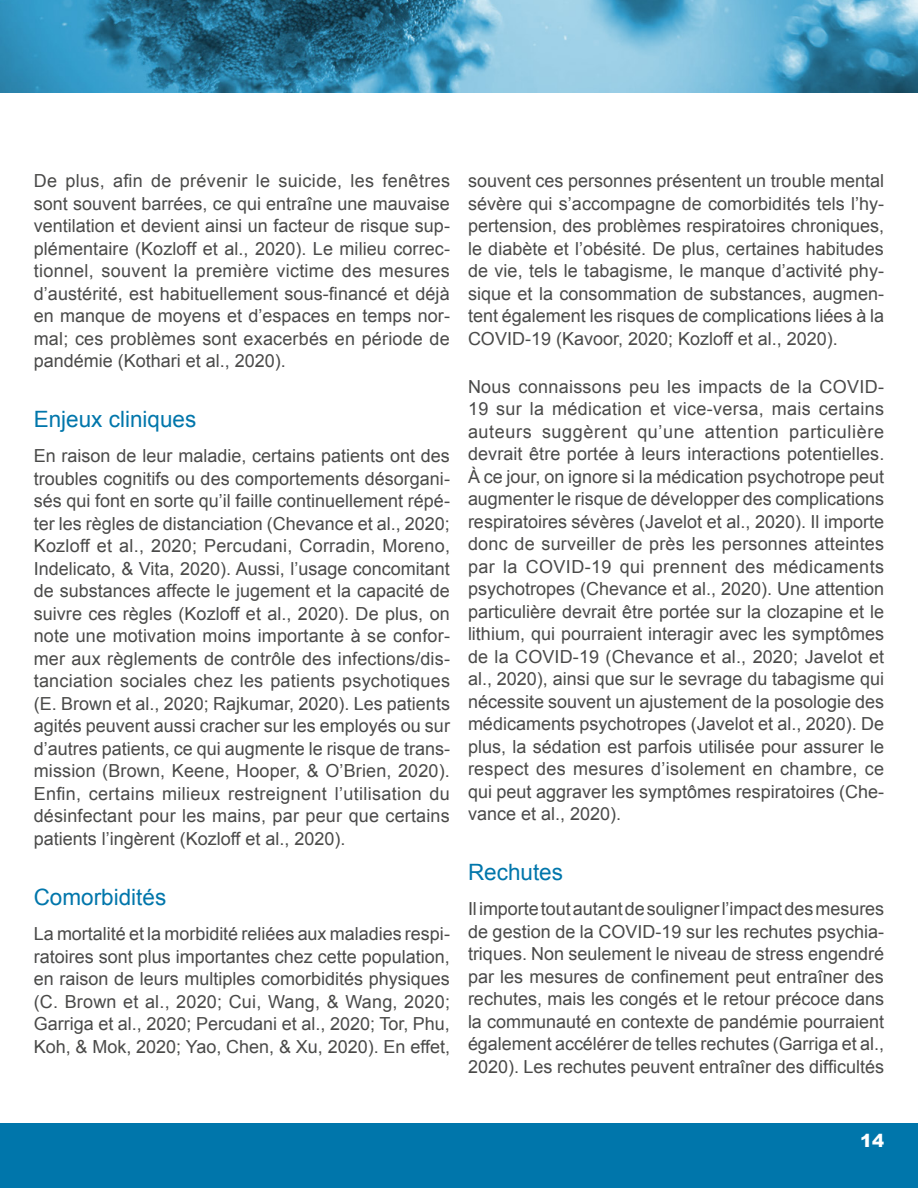
<style>
.page{position:relative;width:918px;height:1188px;background:#fff}
.page>*{position:absolute;margin:0;border:0;box-sizing:border-box;transform-origin:0 0}
.titre_2e_niveau{font:22.5px "Arial";color:#0076ab}
.Texte_courant{font:18px/22.5px "Arial";color:#4a4a49;text-align:justify}
.t1{font:900 18px "Arial";color:#fff}
</style>
<div class="page">
<div style="left:0;top:1123px;width:918px;height:65px;background:#0076ab"></div>
<img style="left:0;top:0;width:918px;height:93px">
<p class="Texte_courant" style="left:34px;top:170px;width:418px">De plus, afin de prévenir le suicide, les fenêtres sont souvent barrées, ce qui entraîne une mauvaise ventilation et devient ainsi un facteur de risque sup&shy;plémentaire (Kozloff et al., 2020). Le milieu correc&shy;tionnel, souvent la première victime des mesures d’austérité, est habituellement sous-financé et déjà en manque de moyens et d’espaces en temps nor&shy;mal; ces problèmes sont exacerbés en période de pandémie (Kothari et al., 2020).</p>
<p class="titre_2e_niveau" style="left:34px;top:404px;width:164px">Enjeux cliniques</p>
<p class="Texte_courant" style="left:34px;top:445px;width:418px">En raison de leur maladie, certains patients ont des troubles cognitifs ou des comportements désorgani&shy;sés qui font en sorte qu’il faille continuellement répé&shy;ter les règles de distanciation (Chevance et al., 2020; Kozloff et al., 2020; Percudani, Corradin, Moreno, Indelicato, &amp; Vita, 2020). Aussi, l’usage concomitant de substances affecte le jugement et la capacité de suivre ces règles (Kozloff et al., 2020). De plus, on note une motivation moins importante à se confor&shy;mer aux règlements de contrôle des infections/dis&shy;tanciation sociales chez les patients psychotiques (E. Brown et al., 2020; Rajkumar, 2020). Les patients agités peuvent aussi cracher sur les employés ou sur d’autres patients, ce qui augmente le risque de trans&shy;mission (Brown, Keene, Hooper, &amp; O’Brien, 2020).<br>Enfin, certains milieux restreignent l’utilisation du désinfectant pour les mains, par peur que certains patients l’ingèrent (Kozloff et al., 2020).</p>
<p class="titre_2e_niveau" style="left:34px;top:882px;width:134px">Comorbidités</p>
<p class="Texte_courant" style="left:34px;top:923px;width:418px">La mortalité et la morbidité reliées aux maladies respi&shy;ratoires sont plus importantes chez cette population, en raison de leurs multiples comorbidités physiques (C. Brown et al., 2020; Cui, Wang, &amp; Wang, 2020; Garriga et al., 2020; Percudani et al., 2020; Tor, Phu, Koh, &amp; Mok, 2020; Yao, Chen, &amp; Xu, 2020). En effet,</p>
<p class="Texte_courant" style="left:468px;top:170px;width:418px">souvent ces personnes présentent un trouble mental sévère qui s’accompagne de comorbidités tels l’hy&shy;pertension, des problèmes respiratoires chroniques, le diabète et l’obésité. De plus, certaines habitudes de vie, tels le tabagisme, le manque d’activité phy&shy;sique et la consommation de substances, augmen&shy;tent également les risques de complications liées à la COVID-19 (Kavoor, 2020; Kozloff et al., 2020).</p>
<p class="Texte_courant" style="left:468px;top:375px;width:418px">Nous connaissons peu les impacts de la COVID-19 sur la médication et vice-versa, mais certains auteurs suggèrent qu’une attention particulière devrait être portée à leurs interactions potentielles.<br>À ce jour, on ignore si la médication psychotrope peut augmenter le risque de développer des complications respiratoires sévères (Javelot et al., 2020). Il importe donc de surveiller de près les personnes atteintes par la COVID-19 qui prennent des médicaments psychotropes (Chevance et al., 2020). Une attention particulière devrait être portée sur la clozapine et le lithium, qui pourraient interagir avec les symptômes de la COVID-19 (Chevance et al., 2020; Javelot et al., 2020), ainsi que sur le sevrage du tabagisme qui nécessite souvent un ajustement de la posologie des médicaments psychotropes (Javelot et al., 2020). De plus, la sédation est parfois utilisée pour assurer le respect des mesures d’isolement en chambre, ce qui peut aggraver les symptômes respiratoires (Che&shy;vance et al., 2020).</p>
<p class="titre_2e_niveau" style="left:468px;top:857px;width:97px">Rechutes</p>
<p class="Texte_courant" style="left:468px;top:898px;width:418px">Il importe tout autant de souligner l’impact des mesures de gestion de la COVID-19 sur les rechutes psychia&shy;triques. Non seulement le niveau de stress engendré par les mesures de confinement peut entraîner des rechutes, mais les congés et le retour précoce dans la communauté en contexte de pandémie pourraient également accélérer de telles rechutes (Garriga et al., 2020). Les rechutes peuvent entraîner des difficultés</p>
<p class="t1" style="left:860px;top:1127px;width:26px">14</p>
</div>
